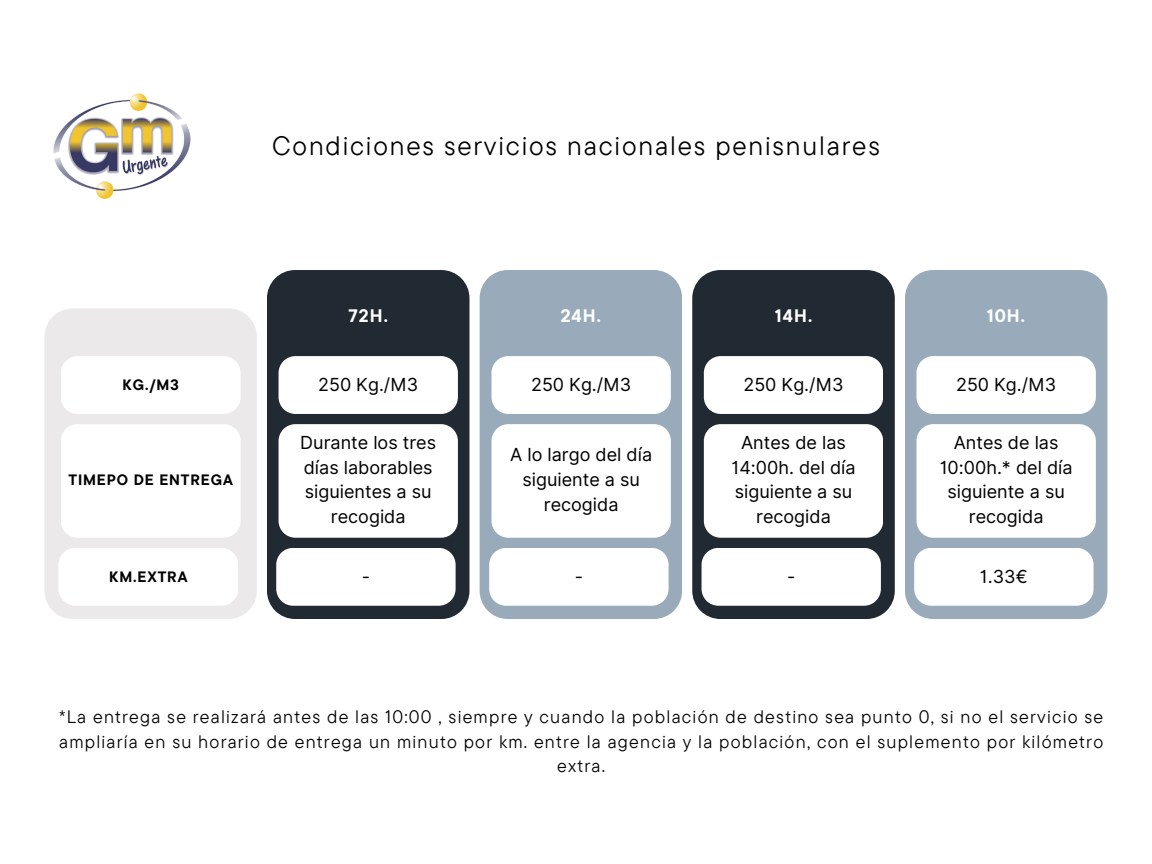
<style>
.page{position:relative;width:1152px;height:864px;background:#fff}
.page>*{position:absolute;margin:0;border:0;box-sizing:border-box;transform-origin:0 0}
.t1{font:26.55px "TT Commons Pro";letter-spacing:.07em;color:#000}
.t2{font:18px/24.8px "Inter";color:#000;text-align:center}
.t3{font:18px/24.8px "TT Commons Pro";letter-spacing:.07em;color:#000;text-align:center}
.t4{font:700 18px "TT Commons Pro";letter-spacing:.06em;color:#fff}
.t5{font:700 15px "TT Commons Pro";letter-spacing:.06em;color:#000}
</style>
<div class="page">
<div style="left:267px;top:270px;width:202px;height:349px;background:#212932"></div>
<div style="left:279px;top:291px;width:179px;height:47px;background:#212932"></div>
<div style="left:480px;top:270px;width:202px;height:349px;background:#99abbb"></div>
<div style="left:491px;top:291px;width:179px;height:47px;background:#99abbb"></div>
<svg style="left:692px;top:270px;width:203px;height:349px;background:#2a313a"></svg>
<div style="left:704px;top:291px;width:179px;height:47px;background:#212932"></div>
<div style="left:905px;top:270px;width:202px;height:349px;background:#99abbb"></div>
<div style="left:916px;top:291px;width:179px;height:47px;background:#99abbb"></div>
<div style="left:45px;top:308px;width:212px;height:311px;background:#ece9eb"></div>
<svg style="left:61px;top:356px;width:180px;height:58px"></svg>
<svg style="left:61px;top:424px;width:179px;height:114px"></svg>
<svg style="left:279px;top:356px;width:179px;height:58px"></svg>
<svg style="left:492px;top:356px;width:179px;height:58px"></svg>
<svg style="left:704px;top:356px;width:179px;height:58px"></svg>
<svg style="left:916px;top:356px;width:180px;height:58px"></svg>
<svg style="left:279px;top:424px;width:179px;height:114px"></svg>
<svg style="left:492px;top:424px;width:179px;height:114px"></svg>
<svg style="left:704px;top:424px;width:179px;height:114px"></svg>
<svg style="left:916px;top:424px;width:180px;height:114px"></svg>
<img style="left:53px;top:93px;width:138px;height:106px">
<svg style="left:58px;top:548px;width:180px;height:58px"></svg>
<svg style="left:276px;top:548px;width:180px;height:58px"></svg>
<svg style="left:489px;top:548px;width:179px;height:58px"></svg>
<svg style="left:702px;top:548px;width:179px;height:58px"></svg>
<svg style="left:914px;top:548px;width:179px;height:58px"></svg>
<h3 class="t1" style="left:272px;top:128px;width:609px">Condiciones servicios nacionales penisnulares</h3>
<p class="t5" style="left:123px;top:375px;width:58px">KG./M3</p>
<h2 class="t5" style="left:68px;top:470px;width:166px">TIMEPO DE ENTREGA</h2>
<p class="t4" style="left:349px;top:304px;width:41px">72H.</p>
<h1 class="t4" style="left:561px;top:304px;width:42px">24H.</h1>
<p class="t4" style="left:775px;top:304px;width:39px">14H.</p>
<p class="t4" style="left:987px;top:304px;width:40px">10H.</p>
<h3 class="t2" style="left:318px;top:372px;width:102px">250 Kg./M3</h3>
<h3 class="t2" style="left:531px;top:372px;width:102px">250 Kg./M3</h3>
<p class="t2" style="left:743px;top:372px;width:102px">250 Kg./M3</p>
<h2 class="t2" style="left:956px;top:372px;width:102px">250 Kg./M3</h2>
<h3 class="t2" style="left:300px;top:430px;width:137px">Durante los tres días laborables siguientes a su recogida</h3>
<h3 class="t2" style="left:510px;top:442px;width:143px">A lo largo del día siguiente a su recogida</h3>
<p class="t2" style="left:731px;top:430px;width:126px">Antes de las<br>14:00h. del día siguiente a su recogida</p>
<h2 class="t2" style="left:940px;top:430px;width:134px">Antes de las<br>10:00h.* del día siguiente a su recogida</h2>
<p class="t5" style="left:109px;top:567px;width:80px">KM.EXTRA</p>
<h2 class="t2" style="left:362px;top:564px;width:10px">-</h2>
<h3 class="t2" style="left:575px;top:564px;width:10px">-</h3>
<h3 class="t2" style="left:787px;top:564px;width:10px">-</h3>
<h3 class="t2" style="left:980px;top:564px;width:49px">1.33€</h3>
<h3 class="t3" style="left:59px;top:704px;width:1046px">*La entrega se realizará antes de las 10:00 , siempre y cuando la población de destino sea punto 0, si no el servicio se ampliaría en su horario de entrega un minuto por km. entre la agencia y la población, con el suplemento por kilómetro extra.</h3>
</div>
